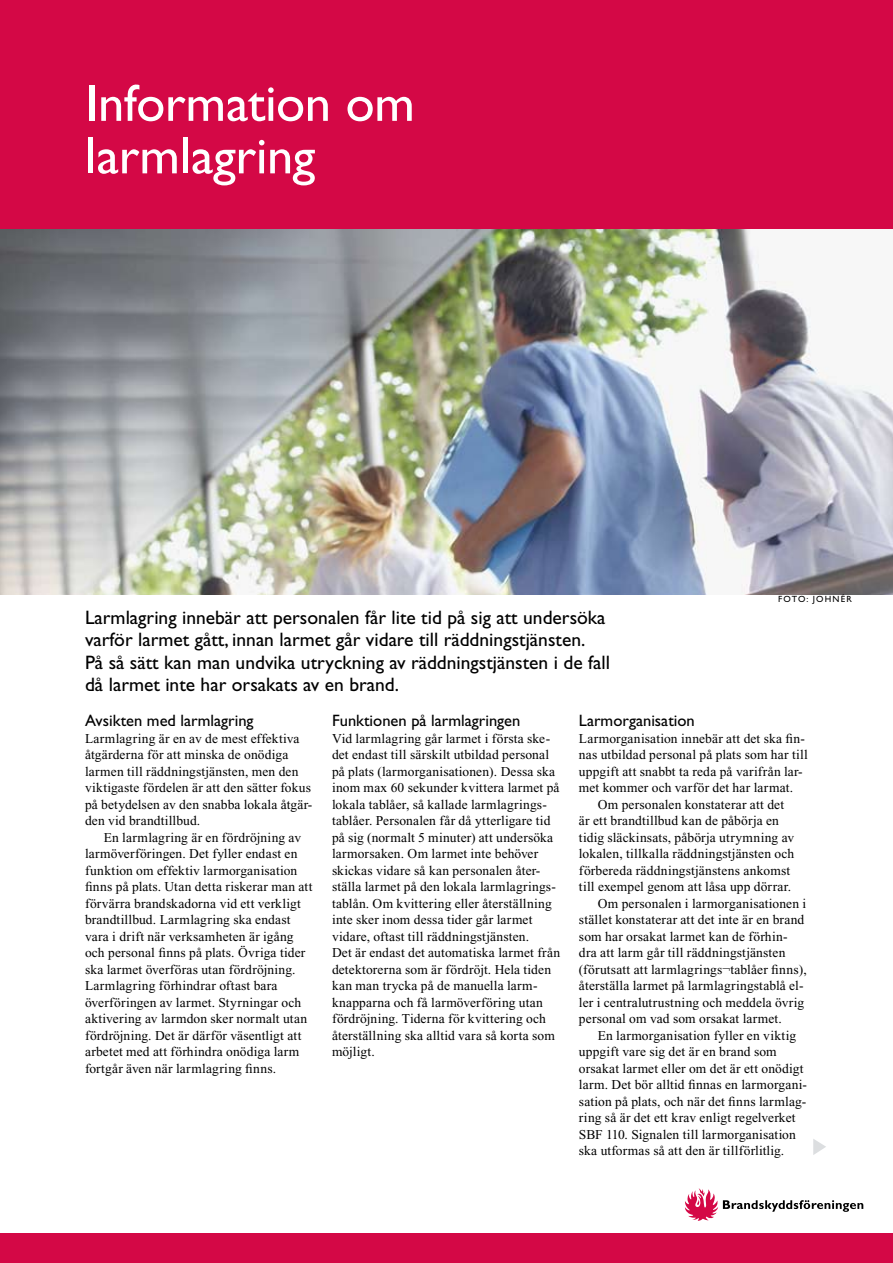
<style>
.page{position:relative;width:893px;height:1263px;background:#fff}
.page>*{position:absolute;margin:0;border:0;box-sizing:border-box;transform-origin:0 0}
.t1{font:52.5px/52.5px "Gill Sans Std";letter-spacing:-.005em;color:#fff}
.t2{font:19.5px/22.5px "Gill Sans Std";color:#000}
.t3{font:16.5px "Gill Sans Std";color:#000}
.t4{font:13.5px/16.5px "Times New Roman";letter-spacing:.015em;color:#000}
.t5{font:9px "Gill Sans Std";letter-spacing:.13em;color:#000}
</style>
<div class="page">
<svg style="left:685px;top:1188px;width:178px;height:33px"></svg>
<img style="left:0;top:228px;width:893px;height:366px">
<div style="left:0;top:0;width:893px;height:228px;background:#d40846"></div>
<div style="left:0;top:1233px;width:893px;height:30px;background:#d40846"></div>
<svg style="left:813px;top:1139px;width:13px;height:16px"></svg>
<h1 class="t1" style="left:85px;top:77px;width:331px">Information om larmlagring</h1>
<p class="t2" style="left:85px;top:606px;width:526px">Larmlagring innebär att personalen får lite tid på sig att undersöka varför larmet gått, innan larmet går vidare till räddningstjänsten.<br>På så sätt kan man undvika utryckning av räddningstjänsten i de fall då larmet inte har orsakats av en brand.</p>
<p class="t5" style="left:778px;top:594px;width:76px">Foto: Johnér</p>
<p class="t3" style="left:85px;top:711px;width:170px">Avsikten med larmlagring</p>
<p class="t4" style="left:85px;top:730px;width:229px">Larmlagring är en av de mest effektiva åtgärderna för att minska de onödiga larmen till räddningstjänsten, men den viktigaste fördelen är att den sätter fokus på betydelsen av den snabba lokala åtgär&shy;den vid brandtillbud.</p>
<p class="t4" style="left:85px;top:829px;width:229px;text-indent:19px">En larmlagring är en fördröjning av larmöverföringen. Det fyller endast en funktion om effektiv larmorganisation finns på plats. Utan detta riskerar man att förvärra brandskadorna vid ett verkligt brandtillbud. Larmlagring ska endast vara i drift när verksamheten är igång och personal finns på plats. Övriga tider ska larmet överföras utan fördröjning.<br>Larmlagring förhindrar oftast bara överföringen av larmet. Styrningar och aktivering av larmdon sker normalt utan fördröjning. Det är därför väsentligt att arbetet med att förhindra onödiga larm fortgår även när larmlagring finns.</p>
<p class="t3" style="left:332px;top:711px;width:190px">Funktionen på larmlagringen</p>
<p class="t4" style="left:332px;top:730px;width:230px">Vid larmlagring går larmet i första ske&shy;det endast till särskilt utbildad personal på plats (larmorganisationen). Dessa ska inom max 60 sekunder kvittera larmet på lokala tablåer, så kallade larmlagrings&shy;tablåer. Personalen får då ytterligare tid på sig (normalt 5 minuter) att undersöka larmorsaken. Om larmet inte behöver skickas vidare så kan personalen åter&shy;ställa larmet på den lokala larmlagrings&shy;tablån. Om kvittering eller återställning inte sker inom dessa tider går larmet vidare, oftast till räddningstjänsten.<br>Det är endast det automatiska larmet från detektorerna som är fördröjt. Hela tiden kan man trycka på de manuella larm&shy;knapparna och få larmöverföring utan fördröjning. Tiderna för kvittering och återställning ska alltid vara så korta som möjligt.</p>
<p class="t3" style="left:579px;top:711px;width:117px">Larmorganisation</p>
<p class="t4" style="left:579px;top:730px;width:227px">Larmorganisation innebär att det ska fin-</p>
<p class="t4" style="left:579px;top:746px;width:230px">nas utbildad personal på plats som har till</p>
<p class="t4" style="left:579px;top:763px;width:225px">uppgift att snabbt ta reda på varifrån lar-</p>
<p class="t4" style="left:579px;top:779px;width:216px">met kommer och varför det har larmat.</p>
<p class="t4" style="left:598px;top:796px;width:188px">Om personalen konstaterar att det</p>
<p class="t4" style="left:579px;top:812px;width:202px">är ett brandtillbud kan de påbörja en</p>
<p class="t4" style="left:579px;top:829px;width:217px">tidig släckinsats, påbörja utrymning av</p>
<p class="t4" style="left:579px;top:845px;width:217px">lokalen, tillkalla räddningstjänsten och</p>
<p class="t4" style="left:579px;top:862px;width:213px">förbereda räddningstjänstens ankomst</p>
<p class="t4" style="left:579px;top:878px;width:214px">till exempel genom att låsa upp dörrar.</p>
<p class="t4" style="left:598px;top:895px;width:210px">Om personalen i larmorganisationen i</p>
<p class="t4" style="left:579px;top:911px;width:227px">stället konstaterar att det inte är en brand</p>
<p class="t4" style="left:579px;top:928px;width:210px">som har orsakat larmet kan de förhin-</p>
<p class="t4" style="left:579px;top:944px;width:208px">dra att larm går till räddningstjänsten</p>
<p class="t4" style="left:579px;top:961px;width:229px">(förutsatt att larmlagrings¬tablåer finns),</p>
<p class="t4" style="left:579px;top:977px;width:226px">återställa larmet på larmlagringstablå el-</p>
<p class="t4" style="left:579px;top:994px;width:227px">ler i centralutrustning och meddela övrig</p>
<p class="t4" style="left:579px;top:1010px;width:204px">personal om vad som orsakat larmet.</p>
<p class="t4" style="left:598px;top:1027px;width:200px">En larmorganisation fyller en viktig</p>
<p class="t4" style="left:579px;top:1043px;width:199px">uppgift vare sig det är en brand som</p>
<p class="t4" style="left:579px;top:1060px;width:226px">orsakat larmet eller om det är ett onödigt</p>
<p class="t4" style="left:579px;top:1076px;width:230px">larm. Det bör alltid finnas en larmorgani-</p>
<p class="t4" style="left:579px;top:1093px;width:229px">sation på plats, och när det finns larmlag-</p>
<p class="t4" style="left:579px;top:1109px;width:218px">ring så är det ett krav enligt regelverket</p>
<p class="t4" style="left:579px;top:1126px;width:218px">SBF 110. Signalen till larmorganisation</p>
<p class="t4" style="left:579px;top:1142px;width:207px">ska utformas så att den är tillförlitlig.</p>
</div>
